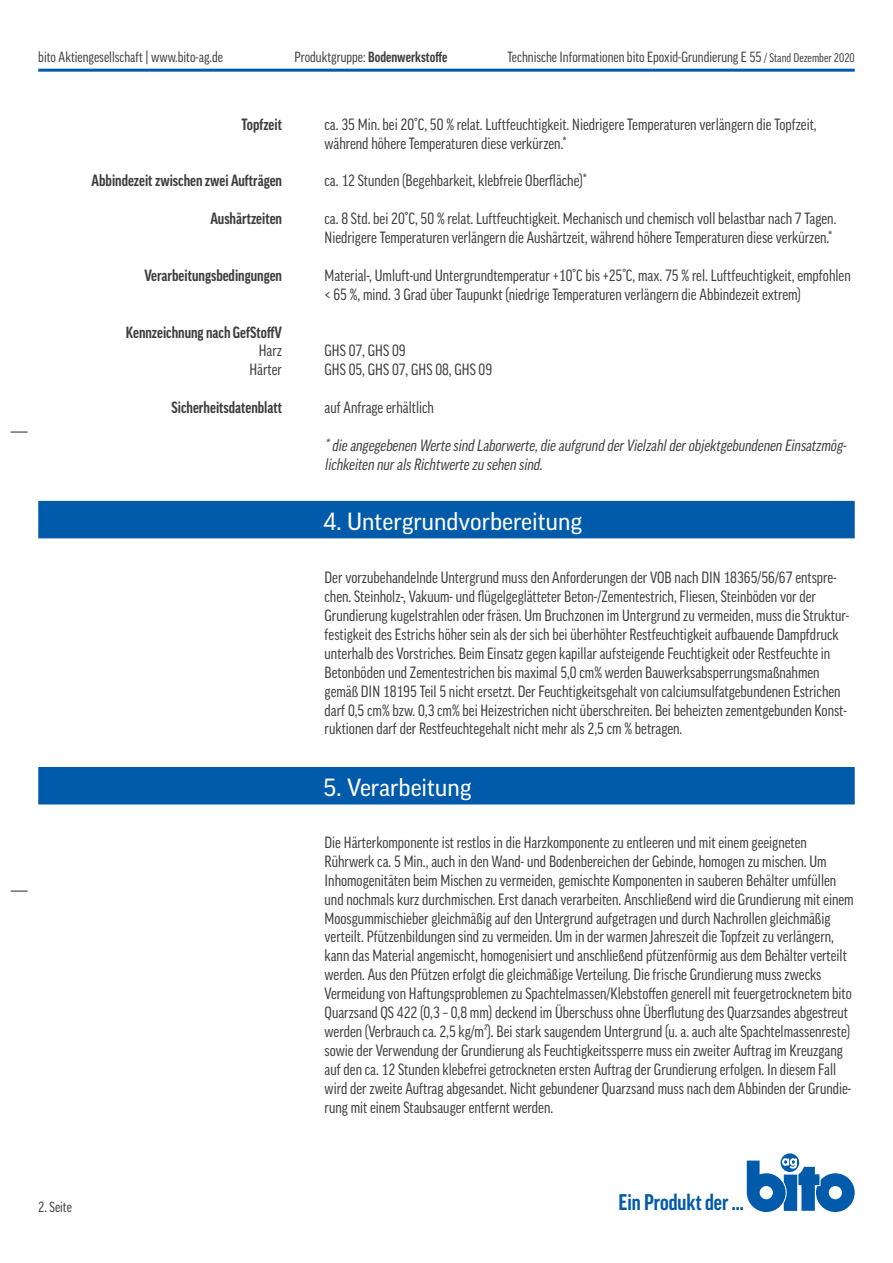
<style>
.page{position:relative;width:893px;height:1263px;background:#fff}
.page>*{position:absolute;margin:0;border:0;box-sizing:border-box;transform-origin:0 0}
.blauer_Balken{font:24px "Good Pro";color:#fff}
.t1{font:700 condensed 21.9px "Good Pro";color:#015aaa}
.Inhalt{font:condensed 15.75px/18.9px "Good Pro";color:#3e3e3f}
.Inhalt-2{font:italic condensed 15.75px/18.9px "Good Pro";color:#3e3e3f}
.Auflistung{font:700 condensed 15.75px "Good Pro";color:#3e3e3f}
.Auflistung-2{font:condensed 15.75px "Good Pro";color:#3e3e3f}
.t2{font:condensed 14.25px "Good Pro";color:#3e3e3f}
.t3{font:700 condensed 14.25px "Good Pro";color:#3e3e3f}
.s1{font-weight:400}
.s2{font-size:12px}
</style>
<div class="page">
<hr style="left:38px;top:69px;width:817px;height:3px;background:#015aaa">
<svg style="left:11px;top:431px;width:17px;height:2px"></svg>
<svg style="left:11px;top:890px;width:17px;height:2px"></svg>
<svg style="left:781px;top:1153px;width:18px;height:19px"></svg>
<svg style="left:747px;top:1158px;width:108px;height:54px"></svg>
<div style="left:38px;top:767px;width:817px;height:37px;background:#015aaa"></div>
<div style="left:38px;top:501px;width:817px;height:37px;background:#015aaa"></div>
<p class="t2" style="left:38px;top:49px;width:186px">bito Aktiengesellschaft | www.bito-ag.de</p>
<p class="t3" style="left:295px;top:49px;width:154px"><span class="s1">Produktgruppe:</span> Bodenwerkstoffe</p>
<p class="t2" style="left:507px;top:49px;width:349px">Technische Informationen bito Epoxid-Grundierung E 55 <span class="s2">/ Stand Dezember 2020</span></p>
<p class="Auflistung" style="left:242px;top:115px;width:42px">Topfzeit</p>
<p class="Auflistung" style="left:92px;top:172px;width:192px">Abbindezeit zwischen zwei Aufträgen</p>
<p class="Auflistung" style="left:210px;top:210px;width:73px">Aushärtzeiten</p>
<p class="Auflistung" style="left:145px;top:266px;width:139px">Verarbeitungsbedingungen</p>
<p class="Auflistung" style="left:126px;top:323px;width:158px">Kennzeichnung nach GefStoffV</p>
<p class="Auflistung-2" style="left:259px;top:342px;width:25px">Harz</p>
<p class="Auflistung-2" style="left:250px;top:361px;width:34px">Härter</p>
<p class="Auflistung" style="left:172px;top:399px;width:112px">Sicherheitsdatenblatt</p>
<p class="Inhalt" style="left:325px;top:115px;width:494px">ca. 35 Min. bei 20°C, 50 % relat. Luftfeuchtigkeit. Niedrigere Temperaturen verlängern die Topfzeit, während höhere Temperaturen diese verkürzen.*</p>
<p class="Inhalt" style="left:325px;top:171px;width:264px">ca. 12 Stunden (Begehbarkeit, klebfreie Oberfläche)*</p>
<p class="Inhalt" style="left:325px;top:209px;width:513px">ca. 8 Std. bei 20°C, 50 % relat. Luftfeuchtigkeit. Mechanisch und chemisch voll belastbar nach 7 Tagen.</p>
<p class="Inhalt" style="left:325px;top:228px;width:510px">Niedrigere Temperaturen verlängern die Aushärtzeit, während höhere Temperaturen diese verkürzen.*</p>
<p class="Inhalt" style="left:325px;top:266px;width:528px">Material-, Umluft-und Untergrundtemperatur +10°C bis +25°C, max. 75 % rel. Luftfeuchtigkeit, empfohlen &lt; 65 %, mind. 3 Grad über Taupunkt (niedrige Temperaturen verlängern die Abbindezeit extrem)</p>
<p class="Inhalt" style="left:325px;top:341px;width:83px">GHS 07, GHS 09</p>
<p class="Inhalt" style="left:325px;top:360px;width:169px">GHS 05, GHS 07, GHS 08, GHS 09</p>
<p class="Inhalt" style="left:325px;top:398px;width:111px">auf Anfrage erhältlich</p>
<p class="Inhalt-2" style="left:325px;top:436px;width:526px">*dieangegebenen Wertesind Laborwerte,dieaufgrund derVielzahlderobjektgebundenen Einsatzmög&shy;lichkeiten nuralsRichtwertezu sehen sind.</p>
<p class="blauer_Balken" style="left:323px;top:508px;width:260px">4. Untergrundvorbereitung</p>
<p class="Inhalt" style="left:325px;top:568px;width:526px">Der vorzubehandelnde Untergrund muss den Anforderungen der VOB nach DIN 18365/56/67 entspre&shy;chen. Steinholz-, Vakuum- und flügelgeglätteter Beton-/Zementestrich, Fliesen, Steinböden vor der Grundierung kugelstrahlen oder fräsen. Um Bruchzonen im Untergrund zu vermeiden, muss die Struktur&shy;festigkeit des Estrichs höher sein als der sich bei überhöhter Restfeuchtigkeit aufbauende Dampfdruck unterhalb des Vorstriches. Beim Einsatz gegen kapillar aufsteigende Feuchtigkeit oder Restfeuchte in</p>
<p class="Inhalt" style="left:325px;top:663px;width:518px">Betonböden und Zementestrichen bis maximal 5,0 cm% werden Bauwerksabsperrungsmaßnahmen gemäß DIN 18195 Teil 5 nicht ersetzt. Der Feuchtigkeitsgehalt von calciumsulfatgebundenen Estrichen</p>
<p class="Inhalt" style="left:325px;top:700px;width:524px">darf 0,5 cm% bzw. 0,3 cm% bei Heizestrichen nicht überschreiten. Bei beheizten zementgebunden Konst&shy;ruktionen darf der Restfeuchtegehalt nicht mehr als 2,5 cm % betragen.</p>
<p class="blauer_Balken" style="left:323px;top:774px;width:150px">5. Verarbeitung</p>
<p class="Inhalt" style="left:325px;top:833px;width:531px">Die Härterkomponente ist restlos in die Harzkomponente zu entleeren und mit einem geeigneten Rührwerk ca. 5 Min., auch in den Wand- und Bodenbereichen der Gebinde, homogen zu mischen. Um Inhomogenitäten beim Mischen zu vermeiden, gemischte Komponenten in sauberen Behälter umfüllen und nochmals kurz durchmischen. Erst danach verarbeiten. Anschließend wird die Grundierung mit einem Moosgummischieber gleichmäßig auf den Untergrund aufgetragen und durch Nachrollen gleichmäßig verteilt. Pfützenbildungen sind zu vermeiden. Um in der warmen Jahreszeit die Topfzeit zu verlängern, kann das Material angemischt, homogenisiert und anschließend pfützenförmig aus dem Behälter verteilt werden. Aus den Pfützen erfolgt die gleichmäßige Verteilung. Die frische Grundierung muss zwecks Vermeidung von Haftungsproblemen zu Spachtelmassen/Klebstoffen generell mit feuergetrocknetem bito Quarzsand QS 422 (0,3 – 0,8 mm) deckend im Überschuss ohne Überflutung des Quarzsandes abgestreut werden (Verbrauch ca. 2,5 kg/m²). Bei stark saugendem Untergrund (u. a. auch alte Spachtelmassenreste) sowie der Verwendung der Grundierung als Feuchtigkeitssperre muss ein zweiter Auftrag im Kreuzgang auf den ca. 12 Stunden klebefrei getrockneten ersten Auftrag der Grundierung erfolgen. In diesem Fall wird der zweite Auftrag abgesandet. Nicht gebundener Quarzsand muss nach dem Abbinden der Grundie&shy;rung mit einem Staubsauger entfernt werden.</p>
<p class="t2" style="left:38px;top:1199px;width:35px">2. Seite</p>
<h2 class="t1" style="left:618px;top:1190px;width:127px">Ein Produkt der ...</h2>
</div>
